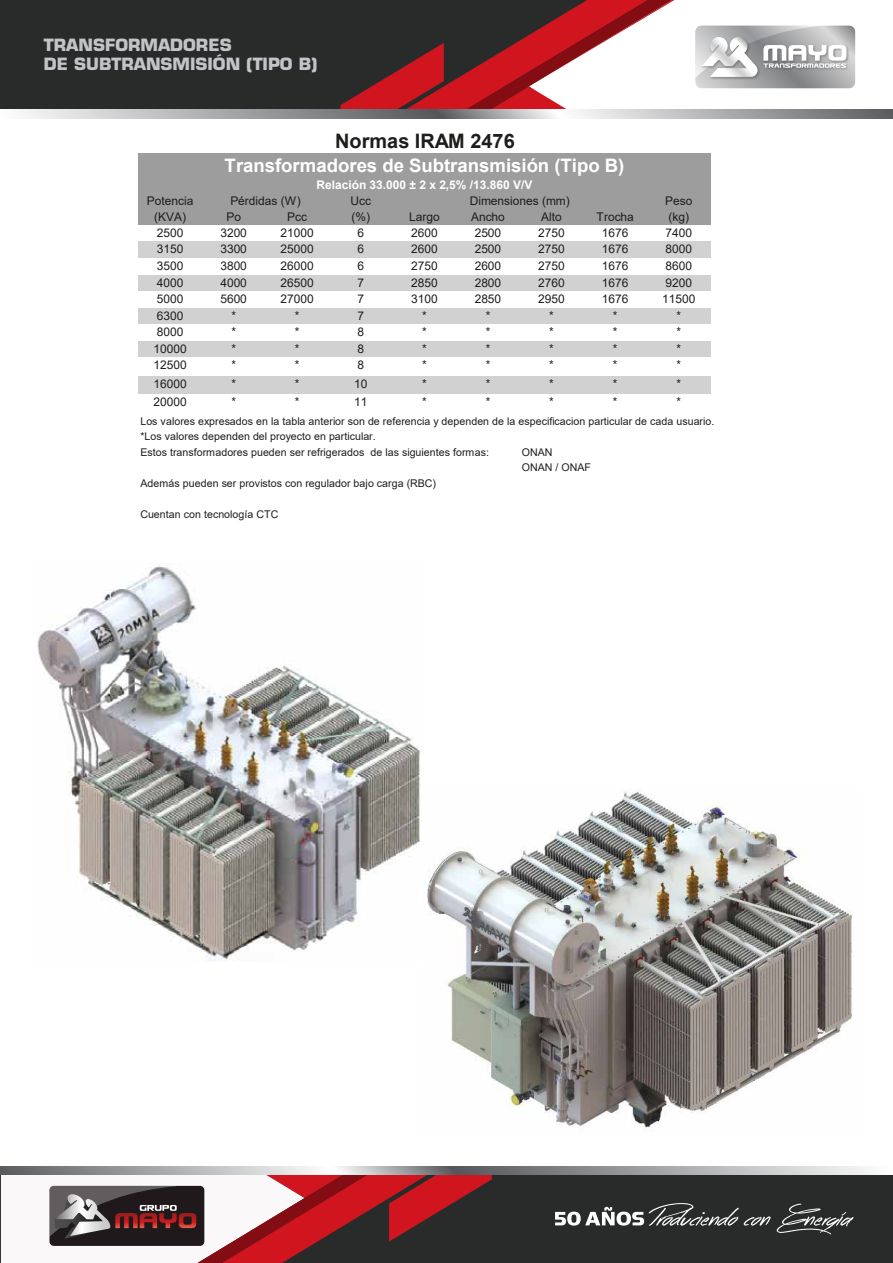
<style>
.page{position:relative;width:893px;height:1263px;background:#fff}
.page>*{position:absolute;margin:0;border:0;box-sizing:border-box;transform-origin:0 0}
.t1{font:700 19.95px "Arial";color:#1d1d1b}
.t2{font:700 18.6px "Arial";color:#fff}
.t3{font:700 16.5px/19.8px "Eurostile LT Std";color:#c4c3c8}
.t4{font:12px "Arial";color:#1d1d1b}
.t5{font:700 12px "Arial";color:#fff}
.t6{font:10.65px/15.6px "Arial";letter-spacing:.005em;color:#1d1d1b}
</style>
<div class="page">
<div style="left:0;top:0;width:893px;height:117px;background:#292b2b"></div>
<svg style="left:341px;top:0;width:552px;height:110px"></svg>
<svg style="left:0;top:110px;width:893px;height:8px;background:#aaabad"></svg>
<div style="left:1px;top:1168px;width:892px;height:95px;background:#292b2b"></div>
<svg style="left:1px;top:1167px;width:891px;height:8px;background:#aeafb1"></svg>
<svg style="left:1px;top:1168px;width:491px;height:95px"></svg>
<svg style="left:555px;top:1203px;width:216px;height:22px"></svg>
<svg style="left:777px;top:1204px;width:77px;height:30px"></svg>
<div style="left:138px;top:154px;width:573px;height:71px;background:#9e9d9d"></div>
<div style="left:138px;top:242px;width:573px;height:16px;background:#d1d1d1"></div>
<div style="left:138px;top:275px;width:573px;height:17px;background:#d1d1d1"></div>
<div style="left:138px;top:291px;width:573px;height:17px;background:#fff"></div>
<div style="left:138px;top:308px;width:573px;height:17px;background:#d1d1d1"></div>
<div style="left:138px;top:341px;width:573px;height:17px;background:#d1d1d1"></div>
<div style="left:138px;top:357px;width:573px;height:19px;background:#fff"></div>
<div style="left:138px;top:376px;width:573px;height:18px;background:#d1d1d1"></div>
<img style="left:37px;top:565px;width:385px;height:396px">
<img style="left:427px;top:791px;width:426px;height:340px">
<h3 class="t3" style="left:44px;top:35px;width:275px">TRANSFORMADORES<br>DE SUBTRANSMISIÓN (TIPO B)</h3>
<h1 class="t1" style="left:335px;top:127px;width:181px">Normas IRAM 2476</h1>
<h2 class="t2" style="left:225px;top:153px;width:401px">Transformadores de Subtransmisión (Tipo B)</h2>
<p class="t5" style="left:316px;top:177px;width:217px">Relación 33.000 ± 2 x 2,5% /13.860 V/V</p>
<p class="t4" style="left:230px;top:192px;width:72px">Pérdidas (W)</p>
<p class="t4" style="left:470px;top:192px;width:101px">Dimensiones (mm)</p>
<p class="t4" style="left:147px;top:192px;width:48px">Potencia</p>
<p class="t4" style="left:351px;top:192px;width:22px">Ucc</p>
<p class="t4" style="left:665px;top:192px;width:29px">Peso</p>
<p class="t4" style="left:154px;top:209px;width:33px">(KVA)</p>
<p class="t4" style="left:226px;top:209px;width:16px">Po</p>
<p class="t4" style="left:287px;top:209px;width:21px">Pcc</p>
<p class="t4" style="left:352px;top:209px;width:20px">(%)</p>
<p class="t4" style="left:409px;top:209px;width:32px">Largo</p>
<p class="t4" style="left:471px;top:209px;width:35px">Ancho</p>
<p class="t4" style="left:541px;top:209px;width:22px">Alto</p>
<p class="t4" style="left:597px;top:209px;width:39px">Trocha</p>
<p class="t4" style="left:668px;top:209px;width:22px">(kg)</p>
<p class="t4" style="left:157px;top:224px;width:28px">2500</p>
<p class="t4" style="left:220px;top:224px;width:28px">3200</p>
<p class="t4" style="left:281px;top:224px;width:35px">21000</p>
<p class="t4" style="left:357px;top:224px;width:8px">6</p>
<p class="t4" style="left:411px;top:224px;width:28px">2600</p>
<p class="t4" style="left:475px;top:224px;width:28px">2500</p>
<p class="t4" style="left:538px;top:224px;width:28px">2750</p>
<p class="t4" style="left:602px;top:224px;width:28px">1676</p>
<p class="t4" style="left:665px;top:224px;width:28px">7400</p>
<p class="t4" style="left:157px;top:241px;width:28px">3150</p>
<p class="t4" style="left:220px;top:241px;width:28px">3300</p>
<p class="t4" style="left:281px;top:241px;width:35px">25000</p>
<p class="t4" style="left:357px;top:241px;width:8px">6</p>
<p class="t4" style="left:411px;top:241px;width:28px">2600</p>
<p class="t4" style="left:475px;top:241px;width:28px">2500</p>
<p class="t4" style="left:538px;top:241px;width:28px">2750</p>
<p class="t4" style="left:602px;top:241px;width:28px">1676</p>
<p class="t4" style="left:665px;top:241px;width:28px">8000</p>
<p class="t4" style="left:157px;top:257px;width:28px">3500</p>
<p class="t4" style="left:220px;top:257px;width:28px">3800</p>
<p class="t4" style="left:281px;top:257px;width:35px">26000</p>
<p class="t4" style="left:357px;top:257px;width:8px">6</p>
<p class="t4" style="left:411px;top:257px;width:28px">2750</p>
<p class="t4" style="left:475px;top:257px;width:28px">2600</p>
<p class="t4" style="left:538px;top:257px;width:28px">2750</p>
<p class="t4" style="left:602px;top:257px;width:28px">1676</p>
<p class="t4" style="left:665px;top:257px;width:28px">8600</p>
<p class="t4" style="left:157px;top:274px;width:28px">4000</p>
<p class="t4" style="left:220px;top:274px;width:28px">4000</p>
<p class="t4" style="left:281px;top:274px;width:35px">26500</p>
<p class="t4" style="left:357px;top:274px;width:8px">7</p>
<p class="t4" style="left:411px;top:274px;width:28px">2850</p>
<p class="t4" style="left:475px;top:274px;width:28px">2800</p>
<p class="t4" style="left:538px;top:274px;width:28px">2760</p>
<p class="t4" style="left:602px;top:274px;width:28px">1676</p>
<p class="t4" style="left:665px;top:274px;width:28px">9200</p>
<p class="t4" style="left:157px;top:291px;width:28px">5000</p>
<p class="t4" style="left:220px;top:291px;width:28px">5600</p>
<p class="t4" style="left:281px;top:291px;width:35px">27000</p>
<p class="t4" style="left:357px;top:291px;width:8px">7</p>
<p class="t4" style="left:411px;top:291px;width:28px">3100</p>
<p class="t4" style="left:475px;top:291px;width:28px">2850</p>
<p class="t4" style="left:538px;top:291px;width:28px">2950</p>
<p class="t4" style="left:602px;top:291px;width:28px">1676</p>
<p class="t4" style="left:662px;top:291px;width:35px">11500</p>
<p class="t4" style="left:157px;top:307px;width:28px">6300</p>
<p class="t4" style="left:231px;top:307px;width:6px">*</p>
<p class="t4" style="left:295px;top:307px;width:6px">*</p>
<p class="t4" style="left:357px;top:307px;width:8px">7</p>
<p class="t4" style="left:422px;top:307px;width:6px">*</p>
<p class="t4" style="left:486px;top:307px;width:6px">*</p>
<p class="t4" style="left:549px;top:307px;width:6px">*</p>
<p class="t4" style="left:613px;top:307px;width:6px">*</p>
<p class="t4" style="left:676px;top:307px;width:6px">*</p>
<p class="t4" style="left:157px;top:324px;width:28px">8000</p>
<p class="t4" style="left:231px;top:324px;width:6px">*</p>
<p class="t4" style="left:295px;top:324px;width:6px">*</p>
<p class="t4" style="left:357px;top:324px;width:8px">8</p>
<p class="t4" style="left:422px;top:324px;width:6px">*</p>
<p class="t4" style="left:486px;top:324px;width:6px">*</p>
<p class="t4" style="left:549px;top:324px;width:6px">*</p>
<p class="t4" style="left:613px;top:324px;width:6px">*</p>
<p class="t4" style="left:676px;top:324px;width:6px">*</p>
<p class="t4" style="left:153px;top:340px;width:35px">10000</p>
<p class="t4" style="left:231px;top:340px;width:6px">*</p>
<p class="t4" style="left:295px;top:340px;width:6px">*</p>
<p class="t4" style="left:357px;top:340px;width:8px">8</p>
<p class="t4" style="left:422px;top:340px;width:6px">*</p>
<p class="t4" style="left:486px;top:340px;width:6px">*</p>
<p class="t4" style="left:549px;top:340px;width:6px">*</p>
<p class="t4" style="left:613px;top:340px;width:6px">*</p>
<p class="t4" style="left:676px;top:340px;width:6px">*</p>
<p class="t4" style="left:153px;top:357px;width:35px">12500</p>
<p class="t4" style="left:231px;top:357px;width:6px">*</p>
<p class="t4" style="left:295px;top:357px;width:6px">*</p>
<p class="t4" style="left:357px;top:357px;width:8px">8</p>
<p class="t4" style="left:422px;top:357px;width:6px">*</p>
<p class="t4" style="left:486px;top:357px;width:6px">*</p>
<p class="t4" style="left:549px;top:357px;width:6px">*</p>
<p class="t4" style="left:613px;top:357px;width:6px">*</p>
<p class="t4" style="left:676px;top:357px;width:6px">*</p>
<p class="t4" style="left:153px;top:375px;width:35px">16000</p>
<p class="t4" style="left:231px;top:375px;width:6px">*</p>
<p class="t4" style="left:295px;top:375px;width:6px">*</p>
<p class="t4" style="left:354px;top:375px;width:15px">10</p>
<p class="t4" style="left:422px;top:375px;width:6px">*</p>
<p class="t4" style="left:486px;top:375px;width:6px">*</p>
<p class="t4" style="left:549px;top:375px;width:6px">*</p>
<p class="t4" style="left:613px;top:375px;width:6px">*</p>
<p class="t4" style="left:676px;top:375px;width:6px">*</p>
<p class="t4" style="left:153px;top:394px;width:35px">20000</p>
<p class="t4" style="left:231px;top:394px;width:6px">*</p>
<p class="t4" style="left:295px;top:394px;width:6px">*</p>
<p class="t4" style="left:354px;top:394px;width:15px">11</p>
<p class="t4" style="left:422px;top:394px;width:6px">*</p>
<p class="t4" style="left:486px;top:394px;width:6px">*</p>
<p class="t4" style="left:549px;top:394px;width:6px">*</p>
<p class="t4" style="left:613px;top:394px;width:6px">*</p>
<p class="t4" style="left:676px;top:394px;width:6px">*</p>
<p class="t6" style="left:140px;top:413px;width:575px">Los valores expresados en la tabla anterior son de referencia y dependen de la especificacion particular de cada usuario. *Los valores dependen del proyecto en particular.<br>Estos transformadores pueden ser refrigerados de las siguientes formas:</p>
<p class="t6" style="left:522px;top:444px;width:71px">ONAN<br>ONAN / ONAF</p>
<p class="t6" style="left:140px;top:475px;width:297px">Además pueden ser provistos con regulador bajo carga (RBC)</p>
<p class="t6" style="left:140px;top:507px;width:140px">Cuentan con tecnología CTC</p>
</div>
